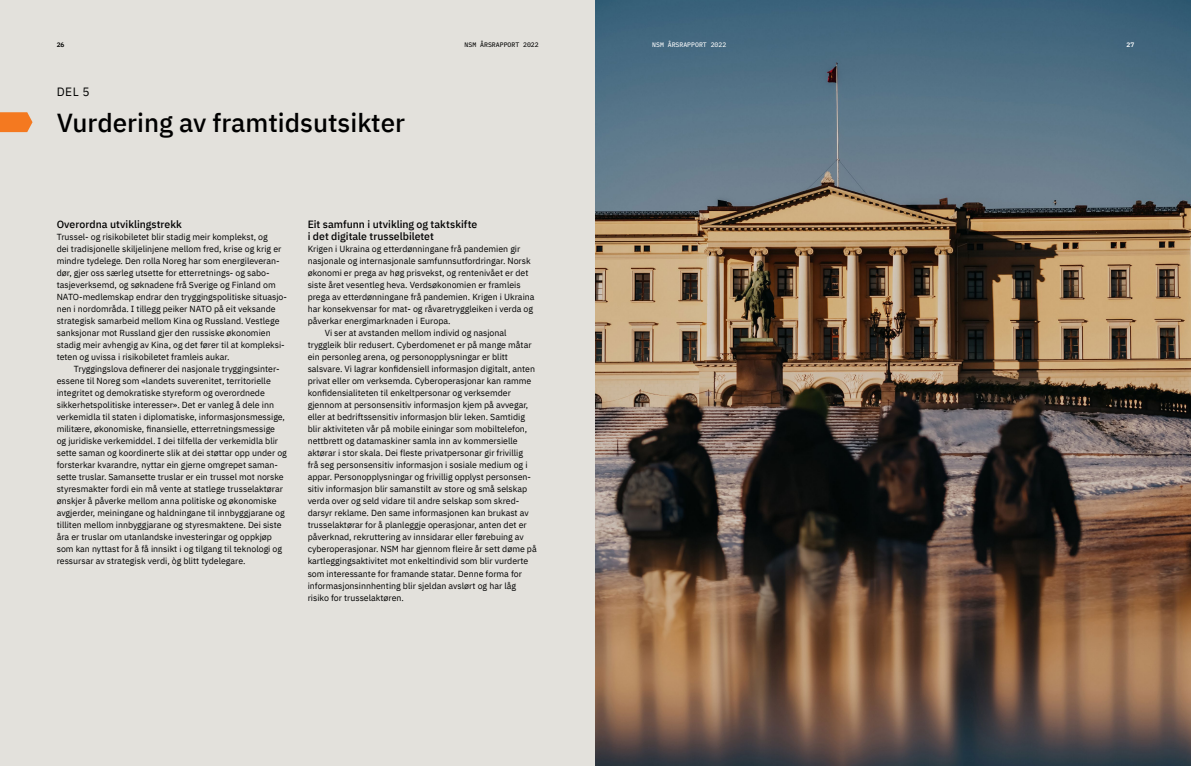
<style>
.page{position:relative;width:1191px;height:766px;background:#fff}
.page>*{position:absolute;margin:0;border:0;box-sizing:border-box;transform-origin:0 0}
.t1{font:500 26px "IBM Plex Sans";color:#000}
.t2{font:12px "IBM Plex Sans";color:#000}
.t3{font:500 10.5px/12px "IBM Plex Sans";color:#000}
.t4{font:8.8px/12px "IBM Plex Sans";color:#000}
.t5{font:6.5px "IBM Plex Mono Text";color:#000}
.t6{font:6.5px "IBM Plex Mono Text";color:#fff}
.t7{font:600 6.5px "IBM Plex Mono";color:#000}
.t8{font:600 6.5px "IBM Plex Mono";color:#fff}
</style>
<div class="page">
<div style="left:0;top:0;width:1191px;height:765px;background:#e3e1dc"></div>
<img style="left:595px;top:0;width:596px;height:765px">
<svg style="left:0;top:112px;width:33px;height:20px"></svg>
<p class="t7" style="left:57px;top:40px;width:9px">26</p>
<p class="t5" style="left:464px;top:40px;width:76px">NSM ÅRSRAPPORT 2022</p>
<p class="t6" style="left:652px;top:40px;width:76px">NSM ÅRSRAPPORT 2022</p>
<p class="t8" style="left:1126px;top:40px;width:9px">27</p>
<h2 class="t2" style="left:57px;top:83px;width:35px">DEL 5</h2>
<h1 class="t1" style="left:57px;top:103px;width:350px">Vurdering av framtidsutsikter</h1>
<p class="t3" style="left:57px;top:217px;width:127px">Overordna utviklingstrekk</p>
<p class="t4" style="left:57px;top:230px;width:232px">Trussel- og risikobiletet blir stadig meir komplekst, og<br>dei tradisjonelle skiljelinjene mellom fred, krise og krig er mindre tydelege. Den rolla Noreg har som energileveran&shy;dør, gjer oss særleg utsette for etterretnings- og sabo&shy;tasjeverksemd, og søknadene frå Sverige og Finland om NATO-medlemskap endrar den tryggingspolitiske situasjo&shy;nen i nordområda. I tillegg peiker NATO på eit veksande strategisk samarbeid mellom Kina og Russland. Vestlege sanksjonar mot Russland gjer den russiske økonomien stadig meir avhengig av Kina, og det fører til at kompleksi&shy;teten og uvissa i risikobiletet framleis aukar.</p>
<p class="t4" style="left:57px;top:362px;width:232px;text-indent:17px">Tryggingslova definerer dei nasjonale tryggingsinter&shy;essene til Noreg som «landets suverenitet, territorielle integritet og demokratiske styreform og overordnede sikkerhetspolitiske interesser». Det er vanleg å dele inn verkemidla til staten i diplomatiske, informasjonsmessige, militære, økonomiske, finansielle, etterretningsmessige<br>og juridiske verkemiddel. I dei tilfella der verkemidla blir sette saman og koordinerte slik at dei støttar opp under og forsterkar kvarandre, nyttar ein gjerne omgrepet saman&shy;sette truslar. Samansette truslar er ein trussel mot norske styresmakter fordi ein må vente at statlege trusselaktørar ønskjer å påverke mellom anna politiske og økonomiske avgjerder, meiningane og haldningane til innbyggjarane og tilliten mellom innbyggjarane og styresmaktene. Dei siste åra er truslar om utanlandske investeringar og oppkjøp som kan nyttast for å få innsikt i og tilgang til teknologi og ressursar av strategisk verdi, òg blitt tydelegare.</p>
<p class="t3" style="left:308px;top:217px;width:171px">Eit samfunn i utvikling og taktskifte i det digitale trusselbiletet</p>
<p class="t4" style="left:308px;top:242px;width:214px">Krigen i Ukraina og etterdønningane frå pandemien gir</p>
<p class="t4" style="left:308px;top:254px;width:225px">nasjonale og internasjonale samfunnsutfordringar. Norsk</p>
<p class="t4" style="left:308px;top:266px;width:222px">økonomi er prega av høg prisvekst, og rentenivået er det</p>
<p class="t4" style="left:308px;top:278px;width:214px">siste året vesentleg heva. Verdsøkonomien er framleis</p>
<p class="t4" style="left:308px;top:290px;width:228px">prega av etterdønningane frå pandemien. Krigen i Ukraina</p>
<p class="t4" style="left:308px;top:302px;width:227px">har konsekvensar for mat- og råvaretryggleiken i verda og</p>
<p class="t4" style="left:308px;top:314px;width:144px">påverkar energimarknaden i Europa.</p>
<p class="t4" style="left:325px;top:326px;width:183px">Vi ser at avstanden mellom individ og nasjonal</p>
<p class="t4" style="left:308px;top:338px;width:225px">tryggleik blir redusert. Cyberdomenet er på mange måtar</p>
<p class="t4" style="left:308px;top:350px;width:202px">ein personleg arena, og personopplysningar er blitt</p>
<p class="t4" style="left:308px;top:362px;width:229px">salsvare. Vi lagrar konfidensiell informasjon digitalt, anten</p>
<p class="t4" style="left:308px;top:374px;width:225px">privat eller om verksemda. Cyberoperasjonar kan ramme</p>
<p class="t4" style="left:308px;top:386px;width:205px">konfidensialiteten til enkeltpersonar og verksemder</p>
<p class="t4" style="left:308px;top:398px;width:222px">gjennom at personsensitiv informasjon kjem på avvegar,</p>
<p class="t4" style="left:308px;top:410px;width:219px">eller at bedriftssensitiv informasjon blir leken. Samtidig</p>
<p class="t4" style="left:308px;top:422px;width:221px">blir aktiviteten vår på mobile einingar som mobiltelefon,</p>
<p class="t4" style="left:308px;top:434px;width:211px">nettbrett og datamaskiner samla inn av kommersielle</p>
<p class="t4" style="left:308px;top:446px;width:217px">aktørar i stor skala. Dei fleste privatpersonar gir frivillig</p>
<p class="t4" style="left:308px;top:458px;width:221px">frå seg personsensitiv informasjon i sosiale medium og i</p>
<p class="t4" style="left:308px;top:470px;width:225px">appar. Personopplysningar og frivillig opplyst personsen-</p>
<p class="t4" style="left:308px;top:482px;width:221px">sitiv informasjon blir samanstilt av store og små selskap</p>
<p class="t4" style="left:308px;top:494px;width:213px">verda over og seld vidare til andre selskap som skred-</p>
<p class="t4" style="left:308px;top:506px;width:223px">darsyr reklame. Den same informasjonen kan brukast av</p>
<p class="t4" style="left:308px;top:518px;width:221px">trusselaktørar for å planleggje operasjonar, anten det er</p>
<p class="t4" style="left:308px;top:530px;width:218px">påverknad, rekruttering av innsidarar eller førebuing av</p>
<p class="t4" style="left:308px;top:542px;width:230px">cyberoperasjonar. NSM har gjennom fleire år sett døme på</p>
<p class="t4" style="left:308px;top:554px;width:222px">kartleggingsaktivitet mot enkeltindivid som blir vurderte</p>
<p class="t4" style="left:308px;top:566px;width:216px">som interessante for framande statar. Denne forma for</p>
<p class="t4" style="left:308px;top:578px;width:210px">informasjonsinnhenting blir sjeldan avslørt og har låg</p>
<p class="t4" style="left:308px;top:590px;width:98px">risiko for trusselaktøren.</p>
</div>
